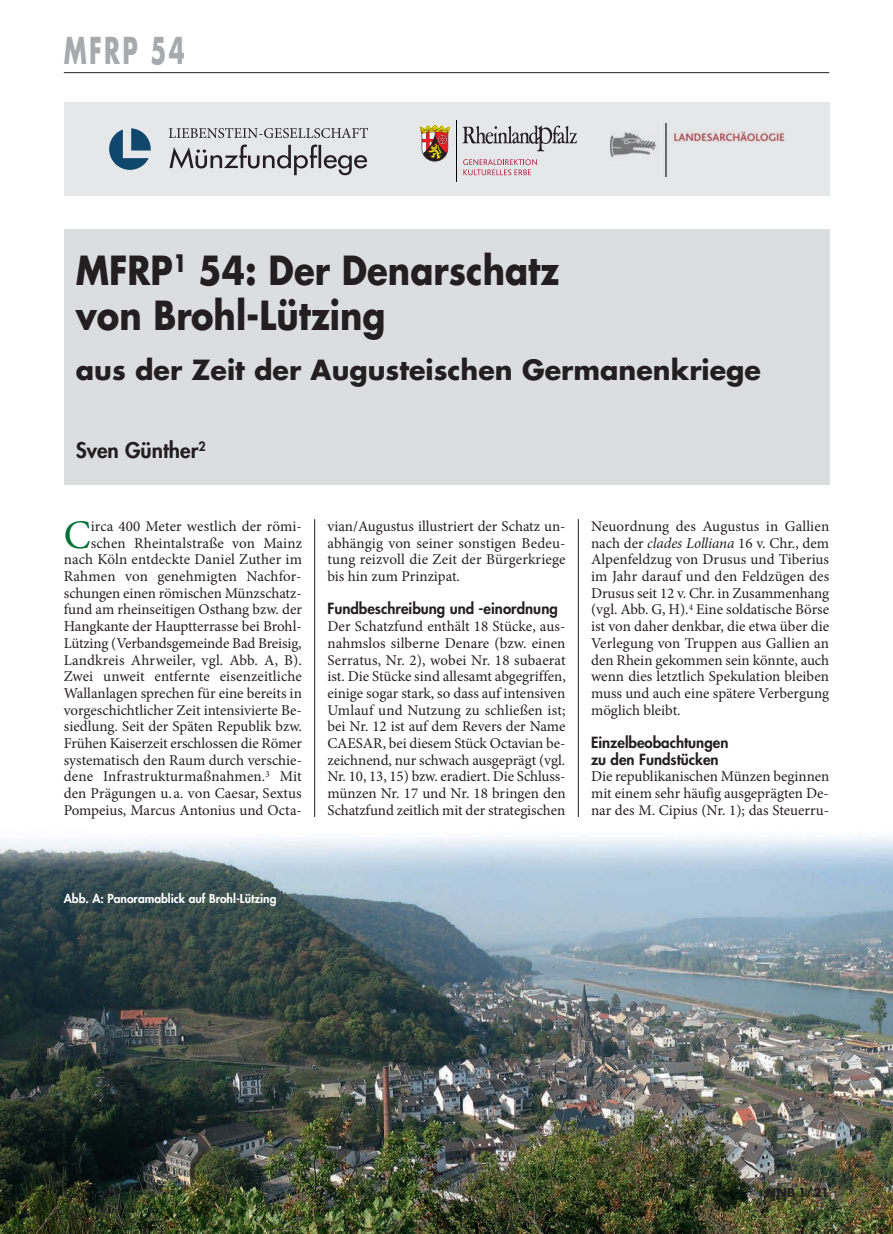
<style>
.page{position:relative;width:893px;height:1234px;background:#fff}
.page>*{position:absolute;margin:0;border:0;box-sizing:border-box;transform-origin:0 0}
.t1{font:40.65px "Minion Pro";color:#007236}
.t2{font:700 39px/45.6px "Futura Std";color:#231f20;scale:.87 1}
.t3{font:700 36px "Futura Std";letter-spacing:.1em;color:#a8a9ad;scale:.65 1}
.t4{font:700 27px "Futura Std";color:#231f20}
.t5{font:800 21px "Futura Std";color:#231f20}
.t6{font:15px/16.6px "Minion Pro";color:#231f20;text-align:justify}
.t7{font:800 15px/16.6px "Futura Std";color:#231f20}
.t8{font:800 12px "Futura Std";color:#fff}
.t9{font:700 12px "Futura Std";color:#231f20}
.t10{font:12px "Futura Std";color:#231f20}
.s1{font-style:italic}
</style>
<div class="page">
<img style="left:0;top:793px;width:893px;height:440px">
<hr style="left:64px;top:72px;width:765px;height:1px;background:#231f20">
<hr style="left:578px;top:519px;width:1px;height:297px;background:#231f20">
<hr style="left:314px;top:519px;width:1px;height:297px;background:#231f20">
<div style="left:64px;top:230px;width:765px;height:255px;background:#dcdddf"></div>
<div style="left:64px;top:102px;width:765px;height:94px;background:#e6e7e9"></div>
<svg style="left:109px;top:128px;width:42px;height:42px"></svg>
<svg style="left:169px;top:128px;width:199px;height:10px"></svg>
<svg style="left:170px;top:144px;width:197px;height:31px"></svg>
<img style="left:610px;top:123px;width:175px;height:54px">
<svg style="left:462px;top:125px;width:115px;height:26px"></svg>
<svg style="left:420px;top:125px;width:30px;height:37px"></svg>
<svg style="left:463px;top:159px;width:74px;height:16px"></svg>
<hr style="left:456px;top:120px;width:1px;height:62px;background:#000">
<h3 class="t3" style="left:64px;top:26px;width:188px">MFRP 54</h3>
<h2 class="t2" style="left:76px;top:247px;width:557px">MFRP<sup>1</sup> 54: Der Denarschatz von Brohl-Lützing</h2>
<h3 class="t4" style="left:76px;top:352px;width:687px">aus der Zeit der Augusteischen Germanenkriege</h3>
<h3 class="t5" style="left:76px;top:437px;width:131px">Sven Günther<sup>2</sup></h3>
<p class="t6" style="left:64px;top:517px;width:240px;text-align:right">irca 400 Meter westlich der römi&shy;schen Rheintalstraße von Mainz nach Köln entdeckte Daniel Zuther im Rahmen von genehmigten Nachfor&shy;schungen einen römischen Münzschatz&shy;fund am rheinseitigen Osthang bzw. der Hangkante der Hauptterrasse bei Brohl-Lützing (Verbandsgemeinde Bad Breisig, Landkreis Ahrweiler, vgl. Abb. A, B).<br>Zwei unweit entfernte eisenzeitliche Wallanlagen sprechen für eine bereits in vorgeschichtlicher Zeit intensivierte Be&shy;siedlung. Seit der Späten Republik bzw.<br>Frühen Kaiserzeit erschlossen die Römer systematisch den Raum durch verschie&shy;dene Infrastrukturmaßnahmen.<sup>3</sup> Mit den Prägungen u.a. von Caesar, Sextus Pompeius, Marcus Antonius und Octa-</p>
<p class="t6" style="left:327px;top:517px;width:240px">vian/Augustus illustriert der Schatz un&shy;abhängig von seiner sonstigen Bedeu&shy;tung reizvoll die Zeit der Bürgerkriege bis hin zum Prinzipat.</p>
<h1 class="t1" style="left:64px;top:507px;width:29px">C</h1>
<p class="t7" style="left:327px;top:600px;width:232px">Fundbeschreibung und -einordnung</p>
<p class="t6" style="left:327px;top:618px;width:240px">Der Schatzfund enthält 18 Stücke, aus&shy;nahmslos silberne Denare (bzw. einen Serratus, Nr. 2), wobei Nr. 18 subaerat ist. Die Stücke sind allesamt abgegriffen, einige sogar stark, so dass auf intensiven Umlauf und Nutzung zu schließen ist; bei Nr. 12 ist auf dem Revers der Name CAESAR, bei diesem Stück Octavian be&shy;zeichnend, nur schwach ausgeprägt (vgl.<br>Nr. 10, 13, 15) bzw. eradiert. Die Schluss&shy;münzen Nr. 17 und Nr. 18 bringen den Schatzfund zeitlich mit der strategischen</p>
<p class="t6" style="left:591px;top:517px;width:240px">Neuordnung des Augustus in Gallien nach der <span class="s1">clades Lolliana</span> 16 v. Chr., dem Alpenfeldzug von Drusus und Tiberius im Jahr darauf und den Feldzügen des Drusus seit 12 v. Chr. in Zusammenhang (vgl. Abb. G, H).<sup>4</sup> Eine soldatische Börse ist von daher denkbar, die etwa über die Verlegung von Truppen aus Gallien an den Rhein gekommen sein könnte, auch wenn dies letztlich Spekulation bleiben muss und auch eine spätere Verbergung möglich bleibt.</p>
<p class="t7" style="left:591px;top:734px;width:139px">Einzelbeobachtungen zu den Fundstücken</p>
<p class="t6" style="left:591px;top:768px;width:240px">Die republikanischen Münzen beginnen mit einem sehr häufig ausgeprägten De&shy;nar des M. Cipius (Nr. 1); das Steuerru-</p>
<p class="t8" style="left:64px;top:891px;width:214px">Abb. A: Panoramablick auf Brohl-Lützing</p>
<p class="t10" style="left:64px;top:1184px;width:9px">6</p>
<p class="t9" style="left:766px;top:1184px;width:65px">NNB 1/21</p>
</div>
